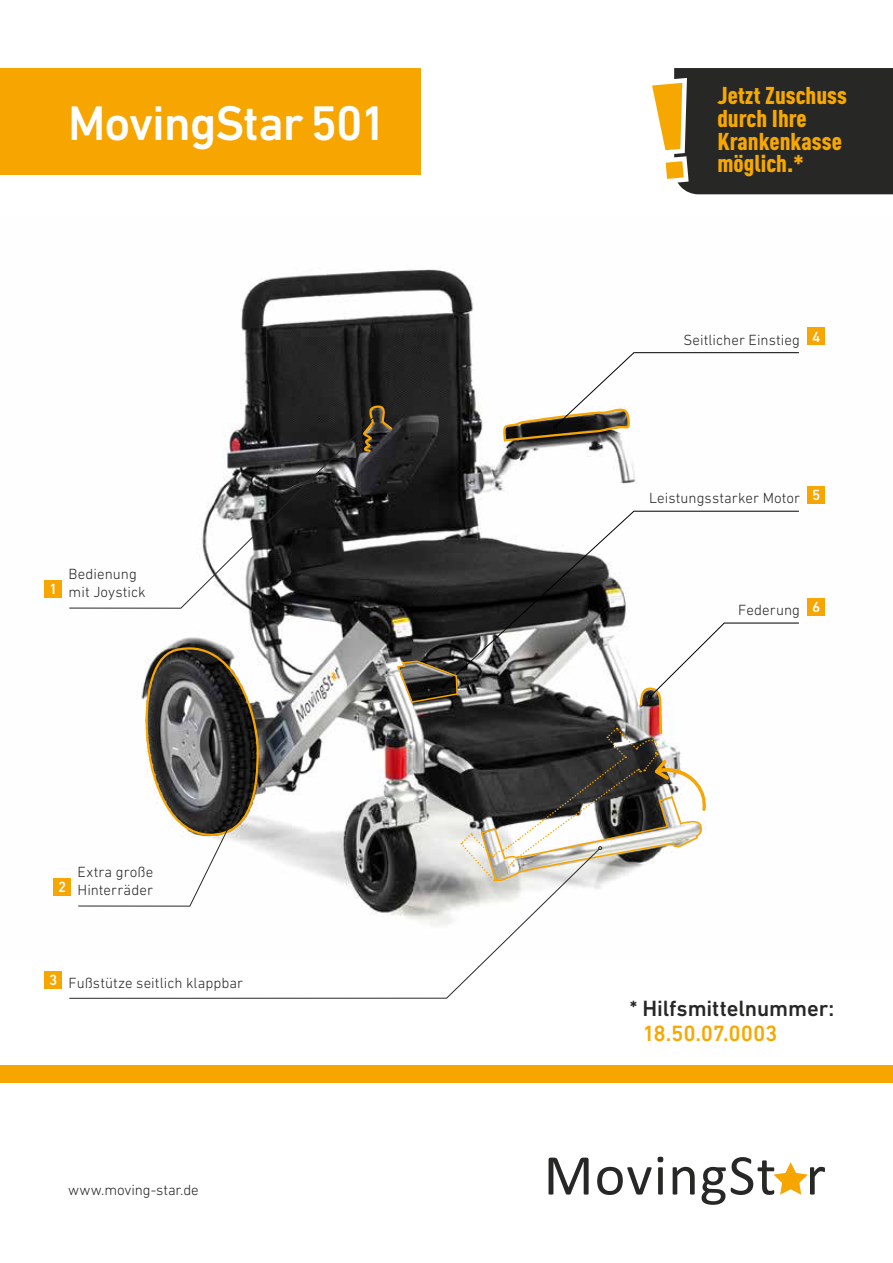
<style>
.page{position:relative;width:893px;height:1263px;background:#fff}
.page>*{position:absolute;margin:0;border:0;box-sizing:border-box;transform-origin:0 0}
.t1{font:500 49.5px "DIN Next LT Pro";letter-spacing:-.025em;color:#fff}
.t2{font:900 24px/22.8px "DIN Cond";color:#f7a800}
.t3{font:500 22.5px "DIN Next LT Pro";letter-spacing:-.005em;color:#272726}
.t4{font:500 22.5px "DIN Next LT Pro";letter-spacing:-.01em;color:#f7a800}
.t5{font:300 15px/18px "DIN Next LT Pro";letter-spacing:.005em;color:#272726}
.t6{font:500 15px "DIN Next LT Pro";color:#fff}
</style>
<div class="page">
<img style="left:44px;top:269px;width:781px;height:627px">
<div style="left:0;top:68px;width:421px;height:107px;background:#f7a500"></div>
<div style="left:0;top:1065px;width:893px;height:17px;background:#f7a500"></div>
<svg style="left:549px;top:1157px;width:276px;height:48px"></svg>
<div style="left:808px;top:486px;width:17px;height:17px;background:#f7a500"></div>
<div style="left:808px;top:328px;width:17px;height:17px;background:#f7a500"></div>
<div style="left:808px;top:598px;width:17px;height:17px;background:#f7a500"></div>
<svg style="left:443px;top:510px;width:357px;height:112px"></svg>
<div style="left:45px;top:580px;width:17px;height:17px;background:#f7a500"></div>
<svg style="left:69px;top:416px;width:306px;height:193px"></svg>
<svg style="left:360px;top:406px;width:35px;height:48px;background:#453b28"></svg>
<svg style="left:501px;top:352px;width:299px;height:91px"></svg>
<div style="left:45px;top:971px;width:17px;height:17px;background:#f7a500"></div>
<svg style="left:69px;top:848px;width:531px;height:151px"></svg>
<svg style="left:396px;top:622px;width:404px;height:260px"></svg>
<div style="left:54px;top:878px;width:17px;height:17px;background:#f7a500"></div>
<svg style="left:78px;top:635px;width:182px;height:272px"></svg>
<svg style="left:652px;top:68px;width:241px;height:126px;background:#433f34"></svg>
<h1 class="t1" style="left:68px;top:94px;width:320px">MovingStar 501</h1>
<p class="t6" style="left:49px;top:580px;width:10px">1</p>
<p class="t5" style="left:69px;top:565px;width:78px">Bedienung mit Joystick</p>
<p class="t6" style="left:58px;top:878px;width:10px">2</p>
<p class="t5" style="left:78px;top:863px;width:77px">Extra große<br>Hinterräder</p>
<p class="t5" style="left:49px;top:974px;width:196px"><sup>3</sup> Fußstütze seitlich klappbar</p>
<p class="t5" style="left:68px;top:1180px;width:132px">www.moving-star.de</p>
<h2 class="t2" style="left:717px;top:83px;width:131px">Jetzt Zuschuss durch Ihre<br>Krankenkasse möglich.*</h2>
<p class="t5" style="left:683px;top:330px;width:139px">Seitlicher Einstieg <sup>4</sup></p>
<p class="t5" style="left:649px;top:489px;width:173px">Leistungsstarker Motor <sup>5</sup></p>
<p class="t5" style="left:738px;top:601px;width:84px">Federung <sup>6</sup></p>
<h3 class="t3" style="left:630px;top:995px;width:206px">* Hilfsmittelnummer:</h3>
<h3 class="t4" style="left:642px;top:1020px;width:137px">18.50.07.0003</h3>
</div>
